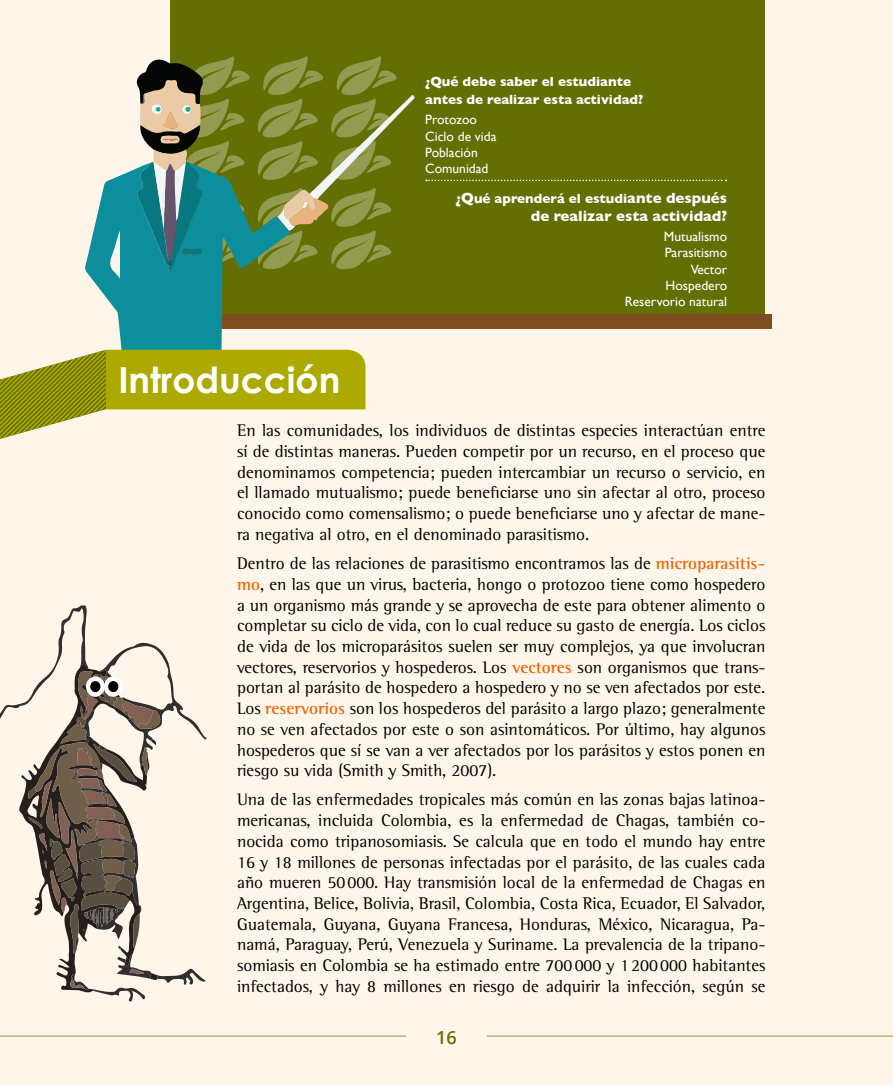
<style>
.page{position:relative;width:893px;height:1085px;background:#fff}
.page>*{position:absolute;margin:0;border:0;box-sizing:border-box;transform-origin:0 0}
.t1{font:700 36px "Century Gothic";color:#fff}
.t2{font:600 18px "Open Sans";color:#636f03}
.t3{font:17.25px/20.7px "Rotis Semi Serif Std";color:#000;text-align:justify}
.t4{font:700 15px "Gill Sans";color:#fff}
.t5{font:13.5px/16.2px "Gill Sans";color:#fff;text-align:right}
.t6{font:700 13.5px/18px "Gill Sans";color:#fff}
.s1{font-size:15px}
.s2{font-weight:700;color:#ec6608}
</style>
<div class="page">
<div style="left:0;top:0;width:893px;height:1084px;background:#fff6eb"></div>
<hr style="left:0;top:1035px;width:406px;height:1px;background:#636f03">
<hr style="left:487px;top:1035px;width:406px;height:1px;background:#636f03">
<div style="left:170px;top:0;width:595px;height:319px;background:#636f03"></div>
<div style="left:189px;top:315px;width:583px;height:14px;background:#7d4f20"></div>
<svg style="left:426px;top:180px;width:300px;height:1px"></svg>
<svg style="left:0;top:605px;width:207px;height:397px;background:#cfc5ba"></svg>
<div style="left:104px;top:676px;width:19px;height:20px;background:#fff;border-radius:50%"></div>
<div style="left:108px;top:681px;width:10px;height:11px;background:#000;border-radius:50%"></div>
<svg style="left:86px;top:676px;width:19px;height:20px"></svg>
<div style="left:90px;top:681px;width:10px;height:11px;background:#000;border-radius:50%"></div>
<svg style="left:0;top:56px;width:415px;height:383px"></svg>
<p class="t6" style="left:425px;top:72px;width:219px">¿Qué debe saber el estudiante antes de realizar esta actividad?</p>
<p class="t5" style="left:425px;top:111px;width:73px;text-align:left">Protozoo<br>Ciclo de vida<br>Población<br>Comunidad</p>
<h1 class="t1" style="left:118px;top:357px;width:223px">Introducción</h1>
<p class="t6" style="left:455px;top:189px;width:273px"><span class="s1">¿Q</span>ué aprenderá el estudi<span class="s1">ante después</span></p>
<p class="t4" style="left:531px;top:204px;width:198px">de realizar esta actividad?</p>
<p class="t5" style="left:625px;top:228px;width:104px">Mutualismo<br>Parasitismo<br>Vector<br>Hospedero<br>Reservorio natural</p>
<p class="t3" style="left:237px;top:420px;width:530px">En las comunidades, los individuos de distintas especies interactúan entre sí de distintas maneras. Pueden competir por un recurso, en el proceso que denominamos competencia; pueden intercambiar un recurso o servicio, en el llamado mutualismo; puede beneficiarse uno sin afectar al otro, proceso conocido como comensalismo; o puede beneficiarse uno y afectar de mane&shy;ra negativa al otro, en el denominado parasitismo.</p>
<p class="t3" style="left:237px;top:553px;width:530px">Dentro de las relaciones de parasitismo encontramos las de <span class="s2">microparasitis&shy;mo</span>, en las que un virus, bacteria, hongo o protozoo tiene como hospedero a un organismo más grande y se aprovecha de este para obtener alimento o completar su ciclo de vida, con lo cual reduce su gasto de energía. Los ciclos de vida de los microparásitos suelen ser muy complejos, ya que involucran vectores, reservorios y hospederos. Los <span class="s2">vectores</span> son organismos que trans&shy;portan al parásito de hospedero a hospedero y no se ven afectados por este.<br>Los <span class="s2">reservorios</span> son los hospederos del parásito a largo plazo; generalmente no se ven afectados por este o son asintomáticos. Por último, hay algunos hospederos que sí se van a ver afectados por los parásitos y estos ponen en riesgo su vida (Smith y Smith, 2007).</p>
<p class="t3" style="left:237px;top:789px;width:530px">Una de las enfermedades tropicales más común en las zonas bajas latinoa&shy;mericanas, incluida Colombia, es la enfermedad de Chagas, también co&shy;nocida como tripanosomiasis. Se calcula que en todo el mundo hay entre 16 y 18 millones de personas infectadas por el parásito, de las cuales cada año mueren 50000. Hay transmisión local de la enfermedad de Chagas en Argentina, Belice, Bolivia, Brasil, Colombia, Costa Rica, Ecuador, El Salvador, Guatemala, Guyana, Guyana Francesa, Honduras, México, Nicaragua, Pa&shy;namá, Paraguay, Perú, Venezuela y Suriname. La prevalencia de la tripano&shy;somiasis en Colombia se ha estimado entre 700000 y 1200000 habitantes infectados, y hay 8 millones en riesgo de adquirir la infección, según se</p>
<p class="t2" style="left:436px;top:1024px;width:22px">16</p>
</div>
